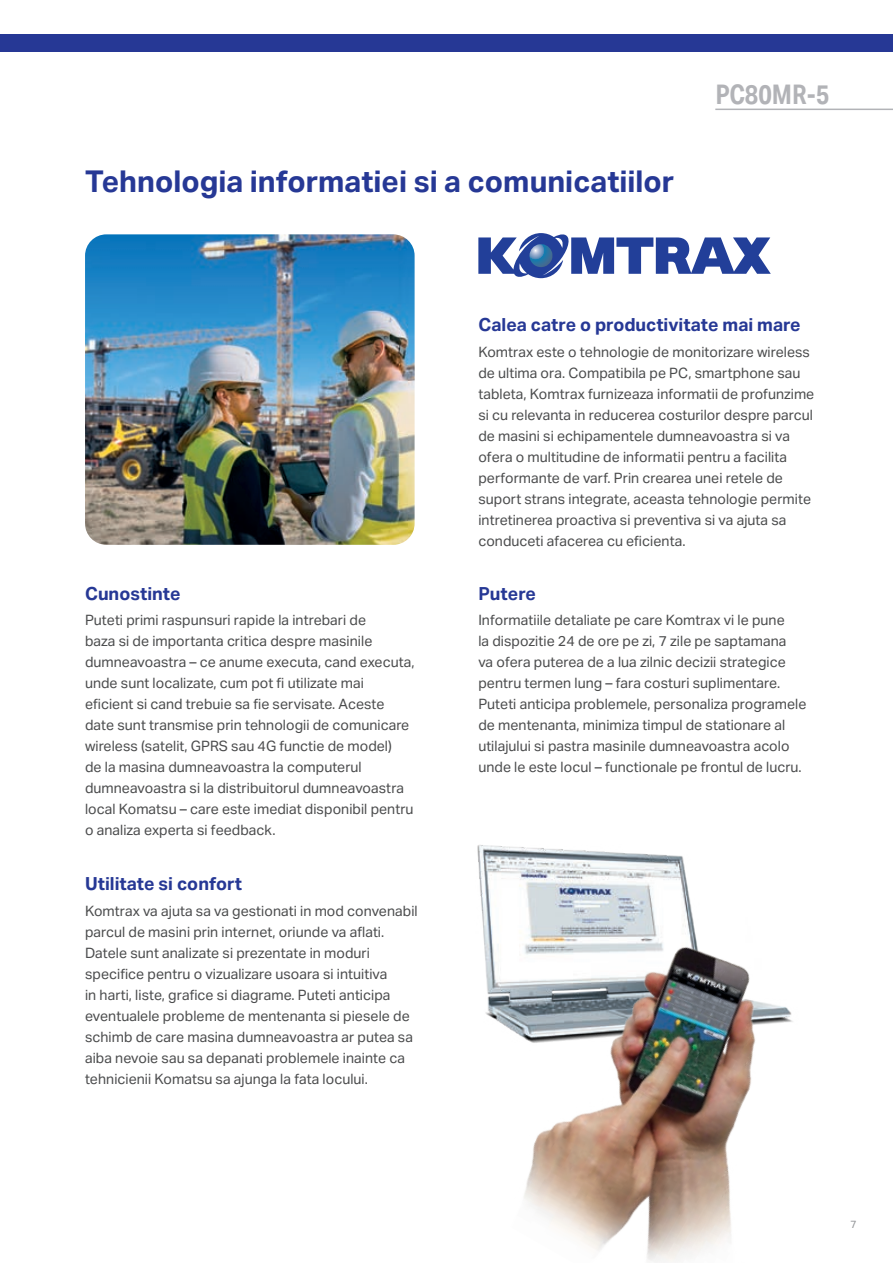
<style>
.page{position:relative;width:893px;height:1263px;background:#fff}
.page>*{position:absolute;margin:0;border:0;box-sizing:border-box;transform-origin:0 0}
.t1{font:700 30px "Aktiv Grotesk";color:#263895}
.t2{font:700 27px "Aktiv Grotesk Cd";color:#b2b3b7}
.t3{font:700 18px "Aktiv Grotesk";color:#263895}
.t4{font:14.25px/21px "Aktiv Grotesk";color:#4b4c4d}
.t5{font:10.5px "Aktiv Grotesk";color:#939598}
</style>
<div class="page">
<img style="left:477px;top:845px;width:213px;height:55px">
<img style="left:481px;top:900px;width:312px;height:363px">
<svg style="left:478px;top:233px;width:293px;height:45px"></svg>
<img style="left:85px;top:234px;width:330px;height:311px">
<hr style="left:715px;top:109px;width:178px;height:1px;background:#b2b3b7">
<div style="left:0;top:34px;width:893px;height:17px;background:#263895"></div>
<h1 class="t1" style="left:85px;top:164px;width:591px">Tehnologia informatiei si a comunicatiilor</h1>
<h2 class="t2" style="left:715px;top:79px;width:115px">PC80MR-5</h2>
<p class="t3" style="left:85px;top:583px;width:97px">Cunostinte</p>
<p class="t4" style="left:85px;top:609px;width:331px">Puteti primi raspunsuri rapide la intrebari de<br>baza si de importanta critica despre masinile dumneavoastra – ce anume executa, cand executa, unde sunt localizate, cum pot fi utilizate mai eficient si cand trebuie sa fie servisate. Aceste date sunt transmise prin tehnologii de comunicare wireless (satelit, GPRS sau 4G functie de model)<br>de la masina dumneavoastra la computerul dumneavoastra si la distribuitorul dumneavoastra local Komatsu – care este imediat disponibil pentru o analiza experta si feedback.</p>
<p class="t3" style="left:85px;top:874px;width:159px">Utilitate si confort</p>
<p class="t4" style="left:85px;top:900px;width:334px">Komtrax va ajuta sa va gestionati in mod convenabil parcul de masini prin internet, oriunde va aflati.<br>Datele sunt analizate si prezentate in moduri specifice pentru o vizualizare usoara si intuitiva<br>in harti, liste, grafice si diagrame. Puteti anticipa eventualele probleme de mentenanta si piesele de schimb de care masina dumneavoastra ar putea sa aiba nevoie sau sa depanati problemele inainte ca tehnicienii Komatsu sa ajunga la fata locului.</p>
<p class="t3" style="left:478px;top:314px;width:324px">Calea catre o productivitate mai mare</p>
<p class="t4" style="left:478px;top:341px;width:338px">Komtrax este o tehnologie de monitorizare wireless de ultima ora. Compatibila pe PC, smartphone sau tableta, Komtrax furnizeaza informatii de profunzime si cu relevanta in reducerea costurilor despre parcul de masini si echipamentele dumneavoastra si va ofera o multitudine de informatii pentru a facilita performante de varf. Prin crearea unei retele de suport strans integrate, aceasta tehnologie permite intretinerea proactiva si preventiva si va ajuta sa conduceti afacerea cu eficienta.</p>
<p class="t3" style="left:478px;top:583px;width:59px">Putere</p>
<p class="t4" style="left:478px;top:609px;width:330px">Informatiile detaliate pe care Komtrax vi le pune<br>la dispozitie 24 de ore pe zi, 7 zile pe saptamana<br>va ofera puterea de a lua zilnic decizii strategice pentru termen lung – fara costuri suplimentare.<br>Puteti anticipa problemele, personaliza programele de mentenanta, minimiza timpul de stationare al utilajului si pastra masinile dumneavoastra acolo unde le este locul – functionale pe frontul de lucru.</p>
<p class="t5" style="left:850px;top:1218px;width:8px">7</p>
</div>
